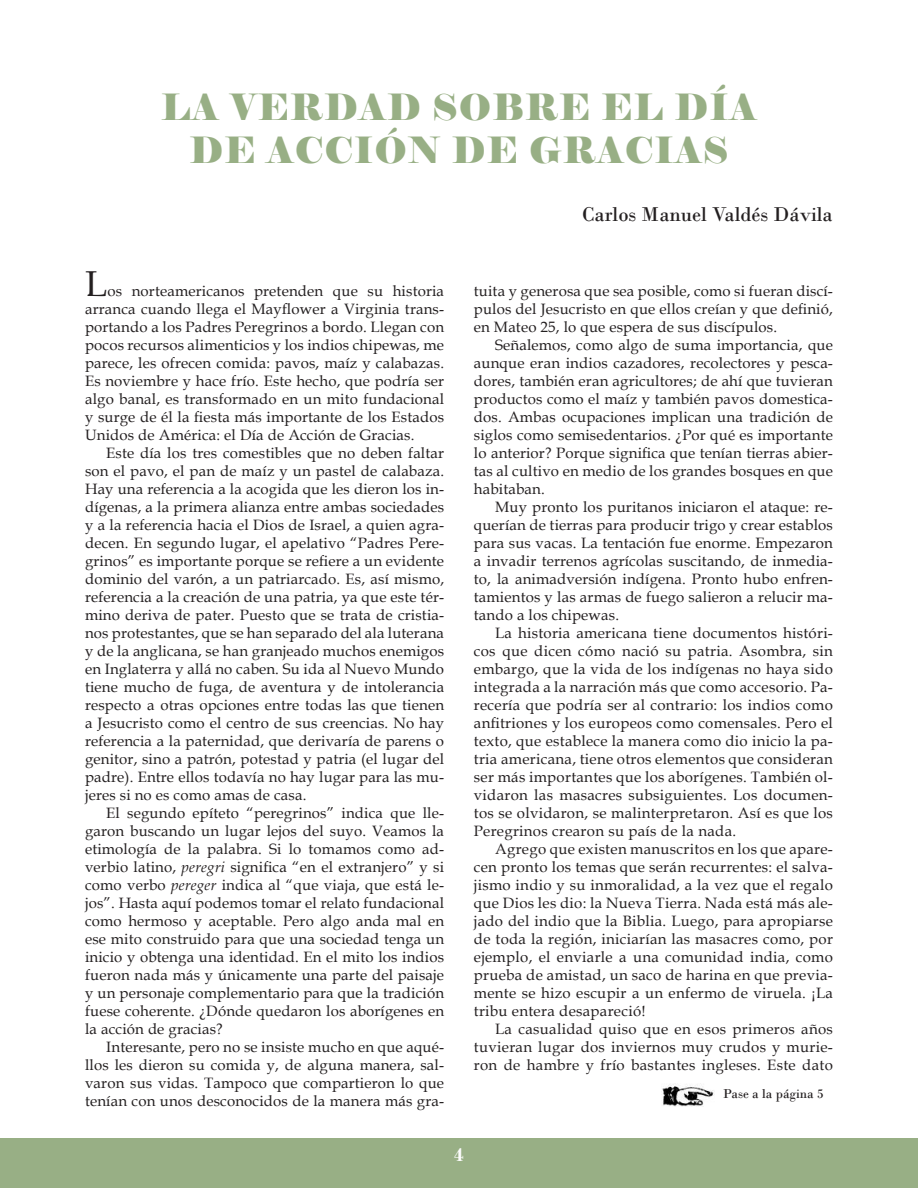
<style>
.page{position:relative;width:918px;height:1188px;background:#fff}
.page>*{position:absolute;margin:0;border:0;box-sizing:border-box;transform-origin:0 0}
.t1{font:36px/43.2px "Elephant";letter-spacing:.03em;color:#98af85;text-align:center}
.t2{font:36px "Book Antiqua";color:#231f20}
.t3{font:21px "Bodoni";color:#231f20}
.t4{font:700 19.5px "Bodoni";color:#fdfdfd}
.t5{font:15px/18px "Book Antiqua";letter-spacing:.01em;color:#231f20;text-align:justify}
.t6{font:13.5px "Bodoni";color:#231f20}
.s1{font-style:italic}
</style>
<div class="page">
<div style="left:0;top:1138px;width:918px;height:50px;background:#98af85"></div>
<img style="left:662px;top:1084px;width:52px;height:23px">
<h1 class="t1" style="left:161px;top:86px;width:597px">LA VERDAD SOBRE EL DÍA<br>DE ACCIÓN DE GRACIAS</h1>
<h2 class="t3" style="left:582px;top:202px;width:252px">Carlos Manuel Valdés Dávila</h2>
<h1 class="t2" style="left:85px;top:258px;width:23px">L</h1>
<p class="t5" style="left:85px;top:281px;width:361px;text-indent:22px">os norteamericanos pretenden que su historia arranca cuando llega el Mayflower a Virginia trans&shy;portando a los Padres Peregrinos a bordo. Llegan con pocos recursos alimenticios y los indios chipewas, me parece, les ofrecen comida: pavos, maíz y calabazas.<br>Es noviembre y hace frío. Este hecho, que podría ser algo banal, es transformado en un mito fundacional y surge de él la fiesta más importante de los Estados Unidos de América: el Día de Acción de Gracias.</p>
<p class="t5" style="left:85px;top:443px;width:361px;text-indent:21px">Este día los tres comestibles que no deben faltar son el pavo, el pan de maíz y un pastel de calabaza.<br>Hay una referencia a la acogida que les dieron los in&shy;dígenas, a la primera alianza entre ambas sociedades y a la referencia hacia el Dios de Israel, a quien agra&shy;decen. En segundo lugar, el apelativo “Padres Pere&shy;grinos” es importante porque se refiere a un evidente dominio del varón, a un patriarcado. Es, así mismo, referencia a la creación de una patria, ya que este tér&shy;mino deriva de pater. Puesto que se trata de cristia&shy;nos protestantes, que se han separado del ala luterana y de la anglicana, se han granjeado muchos enemigos en Inglaterra y allá no caben. Su ida al Nuevo Mundo tiene mucho de fuga, de aventura y de intolerancia respecto a otras opciones entre todas las que tienen a Jesucristo como el centro de sus creencias. No hay referencia a la paternidad, que derivaría de parens o genitor, sino a patrón, potestad y patria (el lugar del padre). Entre ellos todavía no hay lugar para las mu&shy;jeres si no es como amas de casa.</p>
<p class="t5" style="left:85px;top:803px;width:361px;text-indent:21px">El segundo epíteto “peregrinos” indica que lle&shy;garon buscando un lugar lejos del suyo. Veamos la etimología de la palabra. Si lo tomamos como ad&shy;verbio latino, <span class="s1">peregri</span> significa “en el extranjero” y si como verbo <span class="s1">pereger</span> indica al “que viaja, que está le&shy;jos”. Hasta aquí podemos tomar el relato fundacional como hermoso y aceptable. Pero algo anda mal en ese mito construido para que una sociedad tenga un inicio y obtenga una identidad. En el mito los indios fueron nada más y únicamente una parte del paisaje y un personaje complementario para que la tradición fuese coherente. ¿Dónde quedaron los aborígenes en la acción de gracias?</p>
<p class="t5" style="left:85px;top:1037px;width:361px;text-indent:21px">Interesante, pero no se insiste mucho en que aqué&shy;llos les dieron su comida y, de alguna manera, sal&shy;varon sus vidas. Tampoco que compartieron lo que tenían con unos desconocidos de la manera más gra-</p>
<p class="t5" style="left:474px;top:282px;width:361px">tuita y generosa que sea posible, como si fueran discí&shy;pulos del Jesucristo en que ellos creían y que definió, en Mateo 25, lo que espera de sus discípulos.</p>
<p class="t5" style="left:474px;top:336px;width:361px;text-indent:21px">Señalemos, como algo de suma importancia, que aunque eran indios cazadores, recolectores y pesca&shy;dores, también eran agricultores; de ahí que tuvieran productos como el maíz y también pavos domestica&shy;dos. Ambas ocupaciones implican una tradición de siglos como semisedentarios. ¿Por qué es importante lo anterior? Porque significa que tenían tierras abier&shy;tas al cultivo en medio de los grandes bosques en que habitaban.</p>
<p class="t5" style="left:474px;top:498px;width:361px;text-indent:21px">Muy pronto los puritanos iniciaron el ataque: re&shy;querían de tierras para producir trigo y crear establos para sus vacas. La tentación fue enorme. Empezaron a invadir terrenos agrícolas suscitando, de inmedia&shy;to, la animadversión indígena. Pronto hubo enfren&shy;tamientos y las armas de fuego salieron a relucir ma&shy;tando a los chipewas.</p>
<p class="t5" style="left:474px;top:624px;width:361px;text-indent:21px">La historia americana tiene documentos históri&shy;cos que dicen cómo nació su patria. Asombra, sin embargo, que la vida de los indígenas no haya sido integrada a la narración más que como accesorio. Pa&shy;recería que podría ser al contrario: los indios como anfitriones y los europeos como comensales. Pero el texto, que establece la manera como dio inicio la pa&shy;tria americana, tiene otros elementos que consideran ser más importantes que los aborígenes. También ol&shy;vidaron las masacres subsiguientes. Los documen&shy;tos se olvidaron, se malinterpretaron. Así es que los Peregrinos crearon su país de la nada.</p>
<p class="t5" style="left:474px;top:840px;width:361px;text-indent:21px">Agrego que existen manuscritos en los que apare&shy;cen pronto los temas que serán recurrentes: el salva&shy;jismo indio y su inmoralidad, a la vez que el regalo que Dios les dio: la Nueva Tierra. Nada está más ale&shy;jado del indio que la Biblia. Luego, para apropiarse de toda la región, iniciarían las masacres como, por ejemplo, el enviarle a una comunidad india, como prueba de amistad, un saco de harina en que previa&shy;mente se hizo escupir a un enfermo de viruela. ¡La tribu entera desapareció!</p>
<p class="t5" style="left:474px;top:1020px;width:361px;text-indent:21px">La casualidad quiso que en esos primeros años tuvieran lugar dos inviernos muy crudos y murie&shy;ron de hambre y frío bastantes ingleses. Este dato</p>
<p class="t6" style="left:723px;top:1086px;width:102px">Pase a la página 5</p>
<h3 class="t4" style="left:454px;top:1143px;width:11px">4</h3>
</div>
